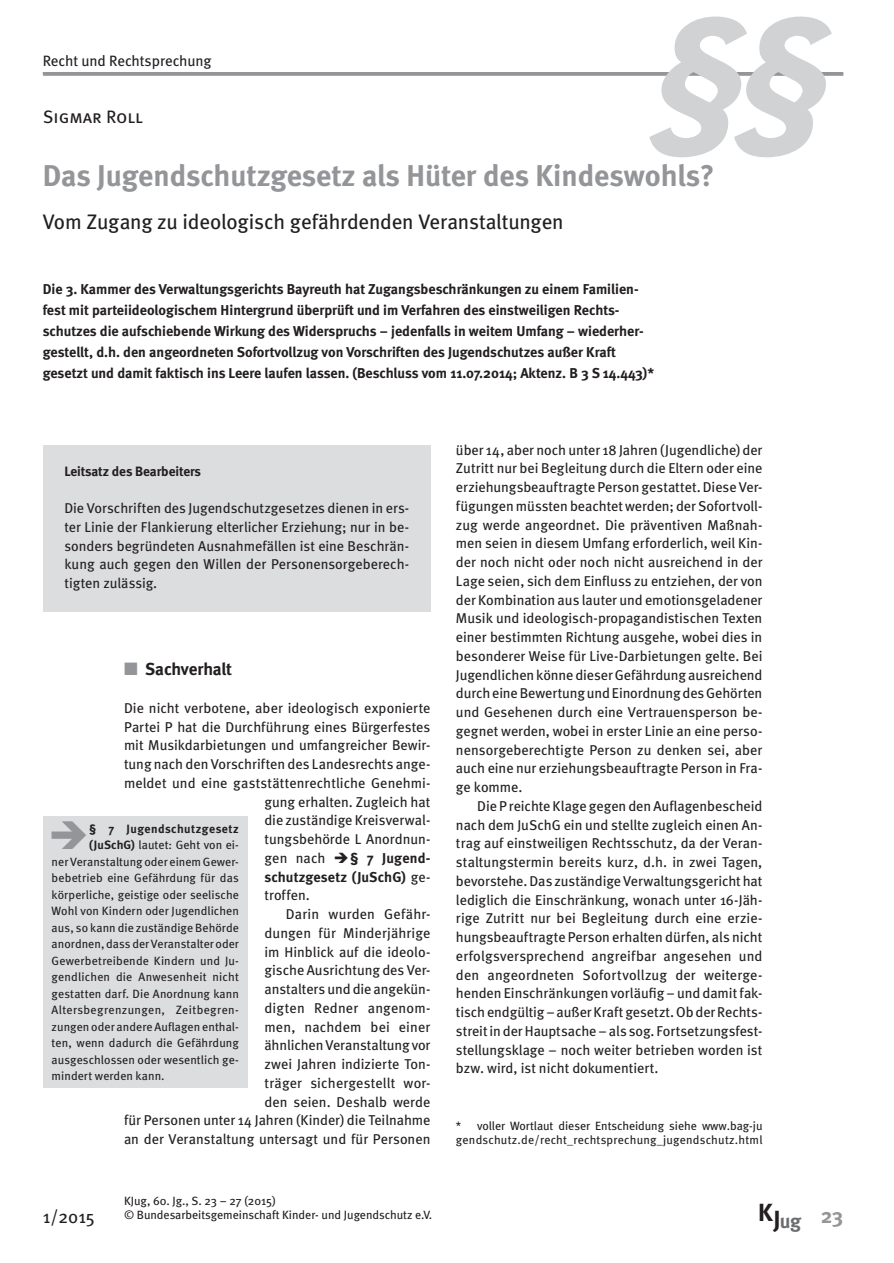
<style>
.page{position:relative;width:894px;height:1263px;background:#fff}
.page>*{position:absolute;margin:0;border:0;box-sizing:border-box;transform-origin:0 0}
.t1{font:italic 700 160.5px "Meta";color:#d1d2d4}
.t2{font:700 30px "Meta";color:#939598}
.t3{font:700 24.75px "Meta";color:#231f20}
.t4{font:21px "Meta";letter-spacing:-.01em;color:#231f20}
.t5{font:18px "Meta Book Caps";color:#231f20}
.t6{font:18px "Meta";color:#231f20}
.t7{font:700 17.25px "Meta";letter-spacing:-.005em;color:#231f20}
.t8{font:15px "Meta";color:#231f20}
.t9{font:14.25px/18.8px "Meta";color:#231f20;text-align:justify}
.t10{font:700 14.25px/21px "Meta";color:#231f20}
.t11{font:700 13.5px "Meta";letter-spacing:-.005em;color:#231f20}
.t12{font:12px/13.5px "Meta";letter-spacing:.005em;color:#231f20}
.t13{font:12px "Meta";letter-spacing:.035em;color:#231f20}
.t14{font:700 12px "Meta";letter-spacing:.04em;color:#231f20}
.s1{color:#939598}
.s2{font-weight:400}
.s3{font-weight:700}
.s4{font-size:21px;color:#939598}
</style>
<div class="page">
<hr style="left:43px;top:73px;width:799px;height:3px;background:#939598">
<hr style="left:43px;top:72px;width:799px;height:3px;background:#939598">
<div style="left:43px;top:445px;width:387px;height:167px;background:#dcdddf"></div>
<div style="left:43px;top:816px;width:204px;height:272px;background:#dcdddf"></div>
<p class="t8" style="left:43px;top:54px;width:170px">Recht und Rechtsprechung</p>
<p class="t5" style="left:43px;top:106px;width:101px">Sigmar Roll</p>
<h1 class="t1" style="left:654px;top:13px;width:173px">§§</h1>
<h2 class="t2" style="left:43px;top:164px;width:673px">Das Jugendschutzgesetz als Hüter des Kindeswohls?</h2>
<h3 class="t4" style="left:43px;top:213px;width:522px">Vom Zugang zu ideologisch gefährdenden Veranstaltungen</h3>
<p class="t10" style="left:43px;top:279px;width:612px">Die 3. Kammer des Verwaltungsgerichts Bayreuth hat Zugangsbeschränkungen zu einem Familien&shy;fest mit parteiideologischem Hintergrund überprüft und im Verfahren des einstweiligen Rechts&shy;schutzes die aufschiebende Wirkung des Widerspruchs – jedenfalls in weitem Umfang – wiederher&shy;gestellt, d.h. den angeordneten Sofortvollzug von Vorschriften des Jugendschutzes außer Kraft gesetzt und damit faktisch ins Leere laufen lassen. (Beschluss vom 11.07.2014; Aktenz. B 3 S 14.443)*</p>
<p class="t11" style="left:64px;top:465px;width:138px">Leitsatz des Bearbeiters</p>
<p class="t9" style="left:64px;top:500px;width:346px">Die Vorschriften des Jugendschutzgesetzes dienen in ers&shy;ter Linie der Flankierung elterlicher Erziehung; nur in be&shy;sonders begründeten Ausnahmefällen ist eine Beschrän&shy;kung auch gegen den Willen der Personensorgeberech&shy;tigten zulässig.</p>
<p class="t7" style="left:124px;top:662px;width:110px"><span class="s1">■</span> Sachverhalt</p>
<p class="t9" style="left:124px;top:699px;width:308px">Die nicht verbotene, aber ideologisch exponierte</p>
<p class="t9" style="left:124px;top:718px;width:308px">Partei P hat die Durchführung eines Bürgerfestes</p>
<p class="t9" style="left:124px;top:737px;width:308px">mit Musikdarbietungen und umfangreicher Bewir-</p>
<p class="t9" style="left:124px;top:756px;width:308px">tung nach den Vorschriften des Landesrechts ange-</p>
<p class="t9" style="left:124px;top:774px;width:308px">meldet und eine gaststättenrechtliche Genehmi-</p>
<p class="t9" style="left:264px;top:793px;width:167px">gung erhalten. Zugleich hat</p>
<p class="t9" style="left:264px;top:812px;width:167px">die zuständige Kreisverwal-</p>
<p class="t9" style="left:264px;top:831px;width:167px">tungsbehörde L Anordnun-</p>
<p class="t10" style="left:264px;top:848px;width:167px"><span class="s2">gen nach</span> ➔§ 7 Jugend-</p>
<p class="t10" style="left:264px;top:867px;width:167px">schutzgesetz (JuSchG) <span class="s2">ge-</span></p>
<p class="t9" style="left:264px;top:887px;width:47px">troffen.</p>
<p class="t9" style="left:285px;top:906px;width:146px">Darin wurden Gefähr-</p>
<p class="t9" style="left:264px;top:924px;width:167px">dungen für Minderjährige</p>
<p class="t9" style="left:264px;top:943px;width:167px">im Hinblick auf die ideolo-</p>
<p class="t9" style="left:264px;top:962px;width:167px">gische Ausrichtung des Ver-</p>
<p class="t9" style="left:264px;top:981px;width:167px">anstalters und die angekün-</p>
<p class="t9" style="left:264px;top:999px;width:167px">digten Redner angenom-</p>
<p class="t9" style="left:264px;top:1018px;width:167px">men, nachdem bei einer</p>
<p class="t9" style="left:264px;top:1037px;width:167px">ähnlichen Veranstaltung vor</p>
<p class="t9" style="left:264px;top:1056px;width:167px">zwei Jahren indizierte Ton-</p>
<p class="t9" style="left:264px;top:1074px;width:167px">träger sichergestellt wor-</p>
<p class="t9" style="left:264px;top:1093px;width:167px">den seien. Deshalb werde</p>
<p class="t9" style="left:124px;top:1112px;width:308px">für Personen unter 14 Jahren (Kinder) die Teilnahme</p>
<p class="t9" style="left:124px;top:1131px;width:308px">an der Veranstaltung untersagt und für Personen</p>
<p class="t14" style="left:48px;top:824px;width:192px"><span class="s1">➔</span>§ 7 Jugendschutzgesetz</p>
<p class="t12" style="left:89px;top:839px;width:151px"><span class="s3">(JuSchG)</span> lautet: Geht von ei-</p>
<p class="t12" style="left:52px;top:855px;width:189px">ner Veranstaltung oder einem Gewer-</p>
<p class="t12" style="left:52px;top:872px;width:189px">bebetrieb eine Gefährdung für das</p>
<p class="t12" style="left:52px;top:888px;width:189px">körperliche, geistige oder seelische</p>
<p class="t12" style="left:52px;top:905px;width:189px">Wohl von Kindern oder Jugendlichen</p>
<p class="t12" style="left:52px;top:921px;width:189px">aus, so kann die zuständige Behörde</p>
<p class="t12" style="left:52px;top:938px;width:189px">anordnen, dass der Veranstalter oder</p>
<p class="t12" style="left:52px;top:954px;width:189px">Gewerbetreibende Kindern und Ju-</p>
<p class="t12" style="left:52px;top:971px;width:189px">gendlichen die Anwesenheit nicht</p>
<p class="t12" style="left:52px;top:987px;width:189px">gestatten darf. Die Anordnung kann</p>
<p class="t13" style="left:52px;top:1005px;width:189px">Altersbegrenzungen, Zeitbegren-</p>
<p class="t12" style="left:52px;top:1020px;width:189px">zungen oder andere Auflagen enthal-</p>
<p class="t12" style="left:52px;top:1037px;width:189px">ten, wenn dadurch die Gefährdung</p>
<p class="t12" style="left:52px;top:1053px;width:189px">ausgeschlossen oder wesentlich ge-</p>
<p class="t12" style="left:52px;top:1070px;width:114px">mindert werden kann.</p>
<p class="t9" style="left:456px;top:441px;width:308px">über 14, aber noch unter 18 Jahren (Jugendliche) der Zutritt nur bei Begleitung durch die Eltern oder eine erziehungsbeauftragte Person gestattet. Diese Ver&shy;fügungen müssten beachtet werden; der Sofortvoll&shy;zug werde angeordnet. Die präventiven Maßnah&shy;men seien in diesem Umfang erforderlich, weil Kin&shy;der noch nicht oder noch nicht ausreichend in der Lage seien, sich dem Einfluss zu entziehen, der von der Kombination aus lauter und emotionsgeladener Musik und ideologisch-propagandistischen Texten einer bestimmten Richtung ausgehe, wobei dies in besonderer Weise für Live-Darbietungen gelte. Bei Jugendlichen könne dieser Gefährdung ausreichend durch eine Bewertung und Einordnung des Gehörten und Gesehenen durch eine Vertrauensperson be&shy;gegnet werden, wobei in erster Linie an eine perso&shy;nensorgeberechtigte Person zu denken sei, aber auch eine nur erziehungsbeauftragte Person in Fra&shy;ge komme.</p>
<p class="t9" style="left:456px;top:797px;width:308px;text-indent:21px">Die P reichte Klage gegen den Auflagenbescheid nach dem JuSchG ein und stellte zugleich einen An&shy;trag auf einstweiligen Rechtsschutz, da der Veran&shy;staltungstermin bereits kurz, d.h. in zwei Tagen, bevorstehe. Das zuständige Verwaltungsgericht hat lediglich die Einschränkung, wonach unter 16-Jäh&shy;rige Zutritt nur bei Begleitung durch eine erzie&shy;hungsbeauftragte Person erhalten dürfen, als nicht erfolgsversprechend angreifbar angesehen und den angeordneten Sofortvollzug der weiterge&shy;henden Einschränkungen vorläufig – und damit fak&shy;tisch endgültig – außer Kraft gesetzt. Ob der Rechts&shy;streit in der Hauptsache – als sog. Fortsetzungsfest&shy;stellungsklage – noch weiter betrieben worden ist bzw. wird, ist nicht dokumentiert.</p>
<p class="t12" style="left:456px;top:1120px;width:308px">* voller Wortlaut dieser Entscheidung siehe www.bag-ju gendschutz.de/recht_rechtsprechung_jugendschutz.html</p>
<p class="t12" style="left:124px;top:1195px;width:310px">KJug, 60. Jg., S. 23 – 27 (2015)<br>© Bundesarbeitsgemeinschaft Kinder- und Jugendschutz e.V.</p>
<p class="t6" style="left:43px;top:1210px;width:53px">1/2015</p>
<h3 class="t3" style="left:757px;top:1206px;width:87px">KJ<sub>ug</sub> <span class="s4">23</span></h3>
</div>
